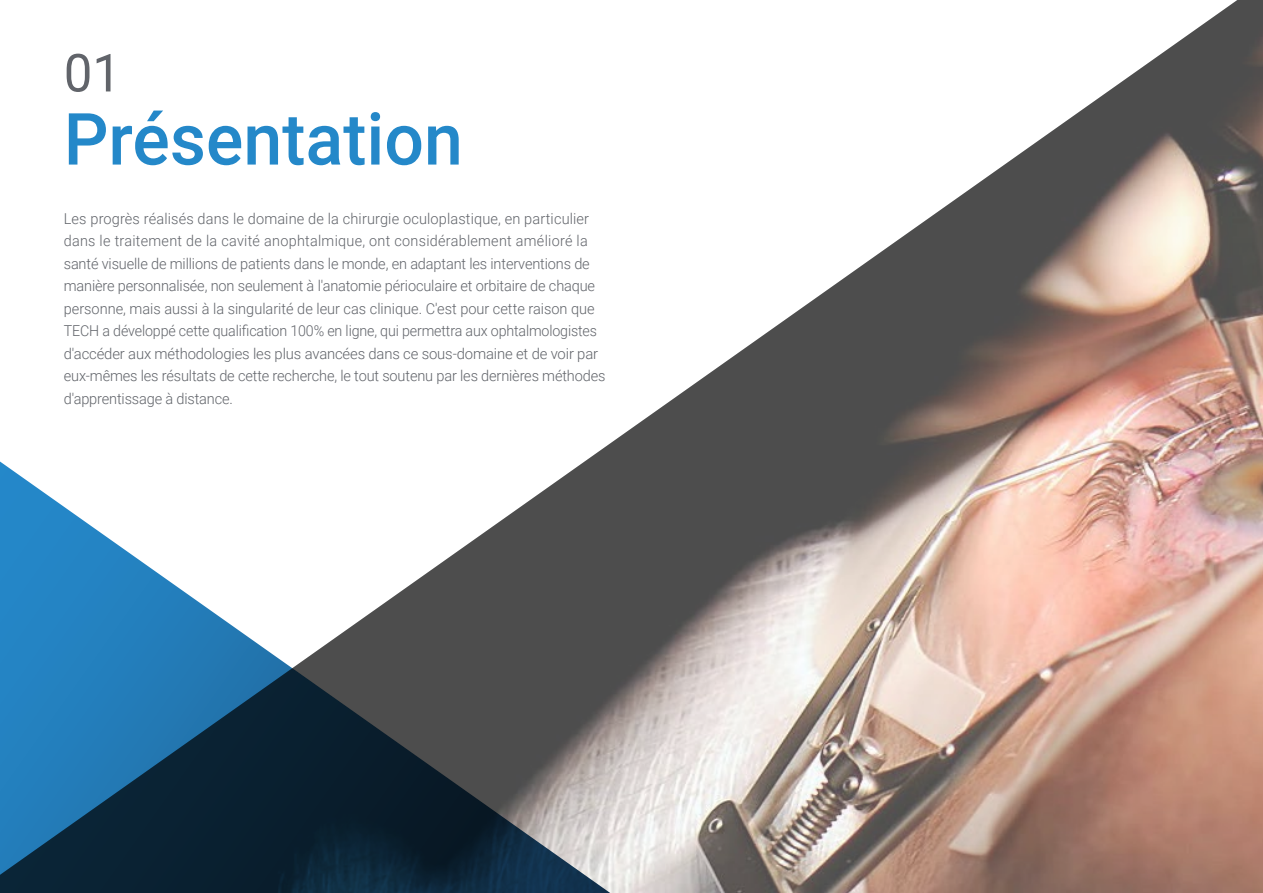
<style>
.page{position:relative;width:1263px;height:893px;background:#fff}
.page>*{position:absolute;margin:0;border:0;box-sizing:border-box;transform-origin:0 0}
.t1{font:500 72px "Roboto";color:#2488c9}
.t2{font:52.5px "Roboto";color:#61646a}
.t3{font:300 15px/22.5px "Roboto";letter-spacing:-.01em;color:#61646a}
</style>
<div class="page">
<img style="left:606px;top:0;width:657px;height:893px">
<svg style="left:0;top:446px;width:640px;height:447px"></svg>
<h2 class="t2" style="left:64px;top:36px;width:59px">01</h2>
<h1 class="t1" style="left:64px;top:89px;width:401px">Présentation</h1>
<p class="t3" style="left:64px;top:207px;width:543px">Les progrès réalisés dans le domaine de la chirurgie oculoplastique, en particulier dans le traitement de la cavité anophtalmique, ont considérablement amélioré la santé visuelle de millions de patients dans le monde, en adaptant les interventions de manière personnalisée, non seulement à l'anatomie périoculaire et orbitaire de chaque personne, mais aussi à la singularité de leur cas clinique. C'est pour cette raison que TECH a développé cette qualification 100% en ligne, qui permettra aux ophtalmologistes d'accéder aux méthodologies les plus avancées dans ce sous-domaine et de voir par eux-mêmes les résultats de cette recherche, le tout soutenu par les dernières méthodes d'apprentissage à distance.</p>
</div>
